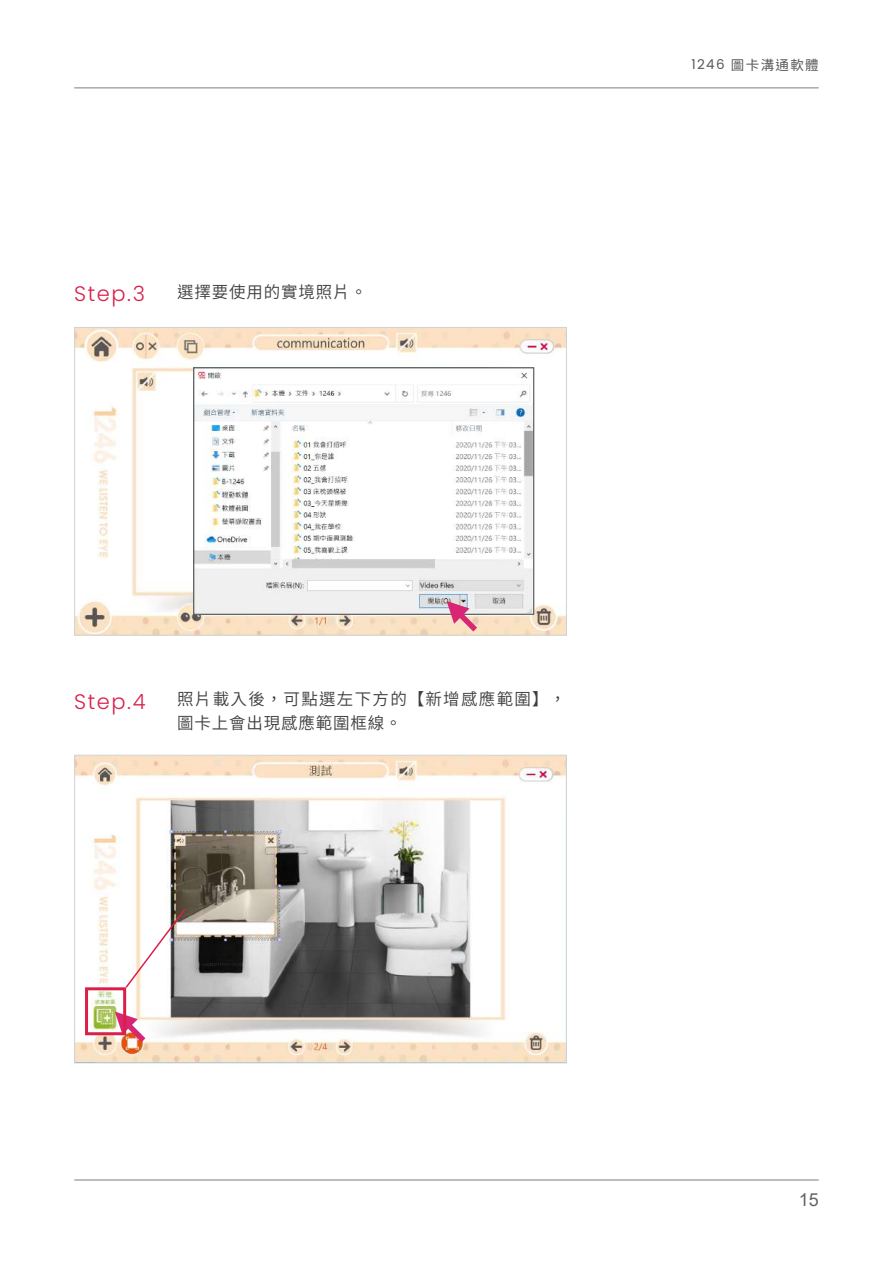
<style>
.page{position:relative;width:893px;height:1263px;background:#fff}
.page>*{position:absolute;margin:0;border:0;box-sizing:border-box;transform-origin:0 0}
.t1{font:300 21px "Poppins";letter-spacing:.075em;color:#da1f4a}
.t2{font:18px "Arial";color:#636366}
.t3{font:16.5px/24px "Source Han Sans TC";letter-spacing:.08em;color:#3e3e3f}
.t4{font:16.5px "Source Han Sans TC";letter-spacing:.05em;color:#3e3e3f}
.t5{font:13.5px "Source Han Sans TC";letter-spacing:.1em;color:#57585a}
.s1{font-family:"Poppins"}
</style>
<div class="page">
<hr style="left:74px;top:87px;width:745px;height:2px;background:#a8a9ad">
<hr style="left:74px;top:1179px;width:745px;height:2px;background:#a8a9ad">
<img style="left:76px;top:757px;width:489px;height:304px">
<div style="left:74px;top:755px;width:493px;height:308px;border:1px solid #d1d2d4"></div>
<img style="left:76px;top:329px;width:489px;height:304px">
<div style="left:74px;top:327px;width:493px;height:308px;border:1px solid #d1d2d4"></div>
<img style="left:196px;top:370px;width:336px;height:242px">
<svg style="left:446px;top:601px;width:31px;height:30px"></svg>
<svg style="left:115px;top:1011px;width:30px;height:31px"></svg>
<div style="left:85px;top:987px;width:41px;height:48px;border:3px solid #da1f4a"></div>
<svg style="left:124px;top:907px;width:63px;height:82px"></svg>
<p class="t1" style="left:74px;top:282px;width:72px">Step.3</p>
<p class="t4" style="left:177px;top:283px;width:191px">選擇要使用的實境照片。</p>
<p class="t5" style="left:691px;top:57px;width:129px"><span class="s1">1246</span> 圖卡溝通軟體</p>
<p class="t1" style="left:74px;top:689px;width:73px">Step.4</p>
<p class="t3" style="left:177px;top:688px;width:390px">照片載入後，可點選左下方的【新增感應範圍】，圖卡上會出現感應範圍框線。</p>
<p class="t2" style="left:799px;top:1187px;width:22px">15</p>
</div>
